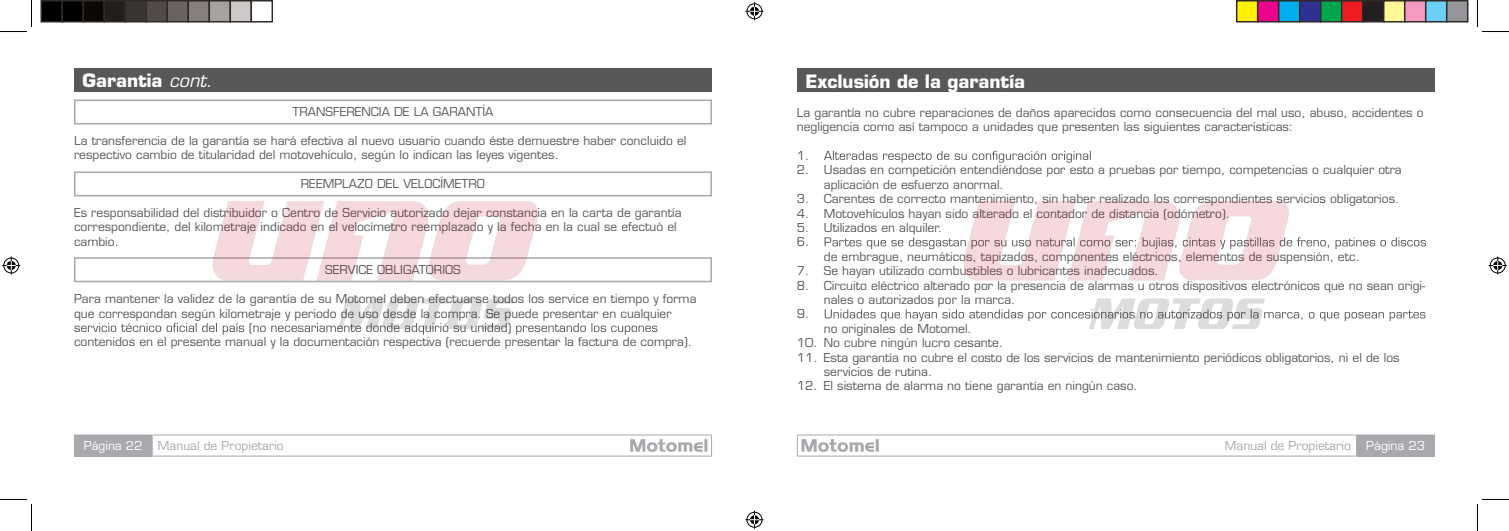
<style>
.page{position:relative;width:1509px;height:531px;background:#fff}
.page>*{position:absolute;margin:0;border:0;box-sizing:border-box;transform-origin:0 0}
.t1{font:700 18px "Eurostile LT Std";color:#fff}
.t2{font:12px/14.4px "Eurostile LT Std";color:#57585a}
.t3{font:12px "Eurostile LT Std";color:#a8a9ad}
.t4{font:12px "Eurostile LT Std";color:#fff}
.s1{font-weight:400;font-style:italic}
</style>
<div class="page">
<svg style="left:0;top:0;width:32px;height:32px"></svg>
<svg style="left:0;top:499px;width:32px;height:32px"></svg>
<svg style="left:1477px;top:0;width:32px;height:32px"></svg>
<svg style="left:1477px;top:499px;width:32px;height:32px"></svg>
<svg style="left:745px;top:2px;width:18px;height:18px"></svg>
<svg style="left:745px;top:510px;width:18px;height:18px"></svg>
<svg style="left:2px;top:256px;width:18px;height:18px"></svg>
<svg style="left:1488px;top:256px;width:18px;height:18px"></svg>
<div style="left:41px;top:1px;width:21px;height:21px;background:#000"></div>
<div style="left:40px;top:0;width:23px;height:22px;border:2px solid #302a28"></div>
<div style="left:62px;top:1px;width:21px;height:21px;background:#000"></div>
<div style="left:62px;top:0;width:22px;height:22px;border:2px solid #302a28"></div>
<div style="left:83px;top:1px;width:21px;height:21px;background:#0c0806"></div>
<div style="left:82px;top:0;width:23px;height:22px;border:2px solid #302a28"></div>
<div style="left:104px;top:1px;width:21px;height:21px;background:#241e1b"></div>
<div style="left:104px;top:0;width:22px;height:22px;border:2px solid #302a28"></div>
<div style="left:125px;top:1px;width:21px;height:21px;background:#3b3532"></div>
<div style="left:124px;top:0;width:23px;height:22px;border:2px solid #302a28"></div>
<div style="left:146px;top:1px;width:21px;height:21px;background:#524a47"></div>
<div style="left:146px;top:0;width:22px;height:22px;border:2px solid #302a28"></div>
<div style="left:167px;top:1px;width:21px;height:21px;background:#6b6360"></div>
<div style="left:166px;top:0;width:23px;height:22px;border:2px solid #302a28"></div>
<div style="left:188px;top:1px;width:21px;height:21px;background:#867f7c"></div>
<div style="left:188px;top:0;width:22px;height:22px;border:2px solid #302a28"></div>
<div style="left:209px;top:1px;width:21px;height:21px;background:#a7a2a0"></div>
<div style="left:208px;top:0;width:23px;height:22px;border:2px solid #302a28"></div>
<div style="left:230px;top:1px;width:21px;height:21px;background:#cdc9c8"></div>
<div style="left:230px;top:0;width:22px;height:22px;border:2px solid #302a28"></div>
<div style="left:250px;top:0;width:23px;height:22px;border:2px solid #302a28"></div>
<div style="left:1236px;top:1px;width:21px;height:21px;background:#fff101"></div>
<div style="left:1236px;top:0;width:22px;height:22px;border:2px solid #302a28"></div>
<div style="left:1257px;top:1px;width:21px;height:21px;background:#ed028c"></div>
<div style="left:1257px;top:0;width:22px;height:22px;border:2px solid #302a28"></div>
<div style="left:1278px;top:1px;width:21px;height:21px;background:#00aeef"></div>
<div style="left:1278px;top:0;width:22px;height:22px;border:2px solid #302a28"></div>
<div style="left:1299px;top:1px;width:21px;height:21px;background:#2e3092"></div>
<div style="left:1299px;top:0;width:22px;height:22px;border:2px solid #302a28"></div>
<div style="left:1320px;top:1px;width:21px;height:21px;background:#00a54f"></div>
<div style="left:1320px;top:0;width:22px;height:22px;border:2px solid #302a28"></div>
<div style="left:1341px;top:1px;width:21px;height:21px;background:#ee1d23"></div>
<div style="left:1341px;top:0;width:22px;height:22px;border:2px solid #302a28"></div>
<div style="left:1362px;top:1px;width:21px;height:21px;background:#231f20"></div>
<div style="left:1362px;top:0;width:22px;height:22px;border:2px solid #302a28"></div>
<div style="left:1383px;top:1px;width:21px;height:21px;background:#fff79a"></div>
<div style="left:1383px;top:0;width:22px;height:22px;border:2px solid #302a28"></div>
<div style="left:1404px;top:1px;width:21px;height:21px;background:#f499c2"></div>
<div style="left:1404px;top:0;width:22px;height:22px;border:2px solid #302a28"></div>
<div style="left:1425px;top:1px;width:21px;height:21px;background:#6bcff6"></div>
<div style="left:1425px;top:0;width:22px;height:22px;border:2px solid #302a28"></div>
<div style="left:1446px;top:1px;width:21px;height:21px;background:#939598"></div>
<div style="left:1446px;top:0;width:22px;height:22px;border:2px solid #302a28"></div>
<div style="left:74px;top:435px;width:78px;height:21px;background:#a8a9ad"></div>
<hr style="left:74px;top:434px;width:78px;height:1px;background:#a8a9ad">
<hr style="left:152px;top:434px;width:560px;height:1px;background:#a8a9ad">
<hr style="left:152px;top:455px;width:560px;height:1px;background:#a8a9ad">
<hr style="left:151px;top:435px;width:2px;height:20px;background:#a8a9ad">
<svg style="left:630px;top:435px;width:82px;height:20px"></svg>
<div style="left:1357px;top:435px;width:77px;height:21px;background:#a8a9ad"></div>
<hr style="left:797px;top:434px;width:560px;height:1px;background:#a8a9ad">
<hr style="left:1357px;top:434px;width:78px;height:1px;background:#a8a9ad">
<svg style="left:1434px;top:435px;width:1px;height:20px"></svg>
<hr style="left:797px;top:455px;width:560px;height:1px;background:#a8a9ad">
<hr style="left:1357px;top:455px;width:78px;height:1px;background:#a8a9ad">
<svg style="left:1356px;top:435px;width:1px;height:20px"></svg>
<svg style="left:797px;top:435px;width:82px;height:20px"></svg>
<div style="left:797px;top:68px;width:637px;height:24px;background:#57585a"></div>
<svg style="left:824px;top:151px;width:60px;height:9px"></svg>
<svg style="left:824px;top:237px;width:602px;height:12px"></svg>
<svg style="left:825px;top:309px;width:600px;height:12px"></svg>
<div style="left:74px;top:68px;width:638px;height:23px;background:#57585a"></div>
<svg style="left:75px;top:323px;width:582px;height:10px"></svg>
<div style="left:74px;top:99px;width:638px;height:25px;border:2px solid #a8a9ad"></div>
<div style="left:74px;top:171px;width:638px;height:25px;border:2px solid #a8a9ad"></div>
<div style="left:74px;top:257px;width:638px;height:25px;border:2px solid #a8a9ad"></div>
<img style="left:133px;top:124px;width:493px;height:211px">
<img style="left:884px;top:150px;width:493px;height:179px">
<h1 class="t1" style="left:82px;top:69px;width:131px">Garantia <span class="s1">cont.</span></h1>
<p class="t2" style="left:293px;top:104px;width:202px">TRANSFERENCIA DE LA GARANTÍA</p>
<p class="t2" style="left:74px;top:133px;width:614px">La transferencia de la garantía se hará efectiva al nuevo usuario cuando éste demuestre haber concluido el respectivo cambio de titularidad del motovehículo, según lo indican las leyes vigentes.</p>
<p class="t2" style="left:301px;top:176px;width:186px">REEMPLAZO DEL VELOCÍMETRO</p>
<p class="t2" style="left:74px;top:205px;width:609px">Es responsabilidad del distribuidor o Centro de Servicio autorizado dejar constancia en la carta de garantía correspondiente, del kilometraje indicado en el velocímetro reemplazado y la fecha en la cual se efectuó el cambio.</p>
<p class="t2" style="left:325px;top:263px;width:137px">SERVICE OBLIGATORIOS</p>
<p class="t2" style="left:74px;top:292px;width:624px">Para mantener la validez de la garantía de su Motomel deben efectuarse todos los service en tiempo y forma que correspondan según kilometraje y periodo de uso desde la compra. Se puede presentar en cualquier</p>
<p class="t2" style="left:74px;top:335px;width:619px">contenidos en el presente manual y la documentación respectiva (recuerde presentar la factura de compra).</p>
<h1 class="t1" style="left:805px;top:70px;width:221px">Exclusión de la garantía</h1>
<p class="t2" style="left:797px;top:105px;width:628px">La garantía no cubre reparaciones de daños aparecidos como consecuencia del mal uso, abuso, accidentes o negligencia como así tampoco a unidades que presenten las siguientes características:</p>
<p class="t2" style="left:797px;top:148px;width:14px">1.</p>
<p class="t2" style="left:824px;top:163px;width:579px;text-indent:-27px">2. Usadas en competición entendiéndose por esto a pruebas por tiempo, competencias o cualquier otra aplicación de esfuerzo anormal.</p>
<p class="t2" style="left:797px;top:191px;width:604px">3. Carentes de correcto mantenimiento, sin haber realizado los correspondientes servicios obligatorios.</p>
<p class="t2" style="left:797px;top:206px;width:435px">4. Motovehículos hayan sido alterado el contador de distancia (odómetro).</p>
<p class="t2" style="left:797px;top:220px;width:147px">5. Utilizados en alquiler.<br>6.</p>
<p class="t2" style="left:824px;top:249px;width:537px">de embrague, neumáticos, tapizados, componentes eléctricos, elementos de suspensión, etc.</p>
<p class="t2" style="left:797px;top:263px;width:363px">7. Se hayan utilizado combustibles o lubricantes inadecuados.</p>
<p class="t2" style="left:797px;top:278px;width:630px">8. Circuito eléctrico alterado por la presencia de alarmas u otros dispositivos electrónicos que no sean origi-</p>
<p class="t2" style="left:824px;top:292px;width:193px">nales o autorizados por la marca.</p>
<p class="t2" style="left:797px;top:307px;width:14px">9.</p>
<p class="t2" style="left:824px;top:321px;width:149px">no originales de Motomel.</p>
<p class="t2" style="left:797px;top:335px;width:208px">10. No cubre ningún lucro cesante.</p>
<p class="t2" style="left:824px;top:350px;width:577px;text-indent:-27px">11. Esta garantía no cubre el costo de los servicios de mantenimiento periódicos obligatorios, ni el de los servicios de rutina.</p>
<p class="t2" style="left:797px;top:379px;width:342px">12. El sistema de alarma no tiene garantía en ningún caso.</p>
<p class="t4" style="left:84px;top:438px;width:60px">Página 22</p>
<p class="t3" style="left:158px;top:438px;width:127px">Manual de Propietario</p>
<p class="t3" style="left:1225px;top:438px;width:127px">Manual de Propietario</p>
<p class="t4" style="left:1366px;top:438px;width:60px">Página 23</p>
</div>
